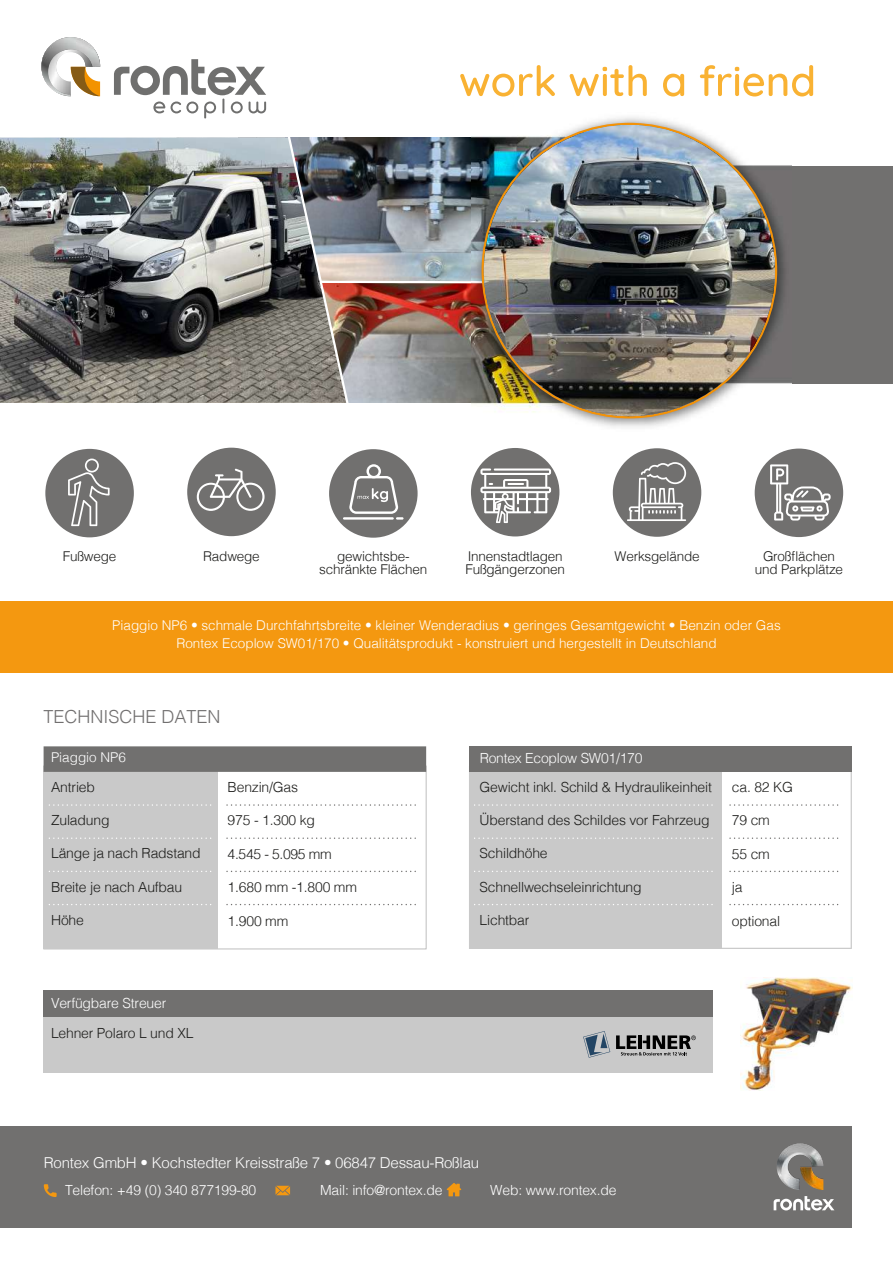
<style>
.page{position:relative;width:893px;height:1263px;background:#fff}
.page>*{position:absolute;margin:0;border:0;box-sizing:border-box;transform-origin:0 0}
.t1{font:300 18px "Helvetica";color:#716f6f}
.t2{font:300 15px "Helvetica";letter-spacing:-.015em;color:#fff}
.t3{font:300 13.95px "Helvetica";letter-spacing:-.015em;color:#1d1d1b}
.t4{font:300 13.95px "Helvetica";letter-spacing:-.015em;color:#fff}
.t5{font:300 13.5px/18px "Helvetica";color:#fff;text-align:center}
.t6{font:300 13.5px/13.5px "Helvetica";letter-spacing:-.015em;color:#1d1d1b;text-align:center}
</style>
<div class="page">
<div style="left:44px;top:772px;width:174px;height:177px;background:#c9c9c9"></div>
<div style="left:43px;top:765px;width:384px;height:184px;border:1px solid #c9c9c9"></div>
<svg style="left:227px;top:804px;width:189px;height:2px"></svg>
<svg style="left:227px;top:837px;width:189px;height:2px"></svg>
<svg style="left:227px;top:871px;width:189px;height:1px"></svg>
<svg style="left:227px;top:904px;width:189px;height:1px"></svg>
<svg style="left:49px;top:804px;width:162px;height:2px"></svg>
<svg style="left:49px;top:837px;width:162px;height:2px"></svg>
<svg style="left:49px;top:871px;width:163px;height:1px"></svg>
<svg style="left:49px;top:904px;width:163px;height:1px"></svg>
<svg style="left:44px;top:746px;width:382px;height:26px;background:#737271"></svg>
<svg style="left:721px;top:766px;width:131px;height:183px"></svg>
<div style="left:469px;top:772px;width:252px;height:177px;background:#c9c9c9"></div>
<svg style="left:730px;top:804px;width:112px;height:2px"></svg>
<svg style="left:730px;top:837px;width:112px;height:2px"></svg>
<svg style="left:730px;top:871px;width:112px;height:1px"></svg>
<svg style="left:730px;top:904px;width:112px;height:1px"></svg>
<svg style="left:478px;top:804px;width:235px;height:2px"></svg>
<svg style="left:478px;top:837px;width:235px;height:2px"></svg>
<svg style="left:475px;top:871px;width:238px;height:1px"></svg>
<svg style="left:475px;top:904px;width:238px;height:1px"></svg>
<div style="left:43px;top:1015px;width:670px;height:57px;background:#c9c9c9"></div>
<div style="left:44px;top:991px;width:669px;height:26px;background:#71706f"></div>
<div style="left:469px;top:746px;width:382px;height:26px;background:#71706f"></div>
<div style="left:0;top:601px;width:893px;height:71px;background:#f49810"></div>
<div style="left:45px;top:449px;width:89px;height:88px;background:#71706f;border-radius:50%"></div>
<svg style="left:68px;top:459px;width:42px;height:67px"></svg>
<div style="left:187px;top:448px;width:89px;height:88px;background:#71706f;border-radius:50%"></div>
<svg style="left:197px;top:468px;width:68px;height:43px"></svg>
<div style="left:329px;top:449px;width:89px;height:89px;background:#71706f;border-radius:50%"></div>
<hr style="left:343px;top:517px;width:51px;height:3px;background:#fff">
<svg style="left:349px;top:464px;width:55px;height:56px"></svg>
<div style="left:471px;top:448px;width:88px;height:88px;background:#71706f;border-radius:50%"></div>
<svg style="left:480px;top:468px;width:71px;height:55px"></svg>
<div style="left:613px;top:448px;width:88px;height:89px;background:#71706f;border-radius:50%"></div>
<svg style="left:627px;top:462px;width:59px;height:59px"></svg>
<div style="left:755px;top:449px;width:88px;height:88px;background:#71706f;border-radius:50%"></div>
<svg style="left:770px;top:464px;width:61px;height:56px"></svg>
<div style="left:0;top:166px;width:893px;height:217px;background:#71706f"></div>
<img style="left:350px;top:138px;width:122px;height:143px">
<img style="left:350px;top:283px;width:122px;height:120px">
<img style="left:0;top:138px;width:286px;height:265px">
<img style="left:740px;top:977px;width:113px;height:113px">
<svg style="left:583px;top:1031px;width:27px;height:27px"></svg>
<svg style="left:616px;top:1035px;width:80px;height:20px"></svg>
<img style="left:286px;top:137px;width:64px;height:266px">
<hr style="left:321px;top:281px;width:162px;height:2px;background:#fff">
<img style="left:472px;top:117px;width:319px;height:310px">
<svg style="left:482px;top:123px;width:295px;height:295px;background:#e08e17"></svg>
<img style="left:484px;top:125px;width:291px;height:291px;border-radius:50%">
<svg style="left:460px;top:65px;width:353px;height:31px"></svg>
<svg style="left:41px;top:37px;width:59px;height:60px"></svg>
<svg style="left:114px;top:59px;width:152px;height:59px"></svg>
<div style="left:0;top:1126px;width:852px;height:102px;background:#71706f"></div>
<svg style="left:447px;top:1183px;width:14px;height:13px"></svg>
<svg style="left:44px;top:1184px;width:13px;height:13px"></svg>
<svg style="left:275px;top:1186px;width:15px;height:9px"></svg>
<svg style="left:774px;top:1196px;width:60px;height:14px"></svg>
<img style="left:777px;top:1143px;width:46px;height:47px">
<p class="t6" style="left:63px;top:551px;width:55px">Fußwege</p>
<p class="t6" style="left:203px;top:551px;width:58px">Radwege</p>
<p class="t6" style="left:319px;top:551px;width:110px">gewichtsbe&shy;schränkte Flächen</p>
<p class="t6" style="left:465px;top:551px;width:101px;text-align:left">Innenstadtlagen<br>Fußgängerzonen</p>
<p class="t6" style="left:615px;top:551px;width:86px">Werksgelände</p>
<p class="t6" style="left:755px;top:551px;width:90px">Großflächen und Parkplätze</p>
<p class="t5" style="left:112px;top:618px;width:670px">Piaggio NP6 • schmale Durchfahrtsbreite • kleiner Wenderadius • geringes Gesamtgewicht • Benzin oder Gas<br>Rontex Ecoplow SW01/170 • Qualitätsprodukt - konstruiert und hergestellt in Deutschland</p>
<p class="t1" style="left:43px;top:710px;width:179px">TECHNISCHE DATEN</p>
<p class="t5" style="left:51px;top:750px;width:77px">Piaggio NP6</p>
<p class="t4" style="left:480px;top:753px;width:164px">Rontex Ecoplow SW01/170</p>
<p class="t3" style="left:51px;top:781px;width:45px">Antrieb</p>
<p class="t3" style="left:51px;top:815px;width:60px">Zuladung</p>
<p class="t3" style="left:51px;top:848px;width:151px">Länge ja nach Radstand</p>
<p class="t3" style="left:51px;top:882px;width:133px">Breite je nach Aufbau</p>
<p class="t3" style="left:51px;top:915px;width:34px">Höhe</p>
<p class="t3" style="left:228px;top:782px;width:72px">Benzin/Gas</p>
<p class="t3" style="left:228px;top:815px;width:89px">975 - 1.300 kg</p>
<p class="t3" style="left:228px;top:849px;width:106px">4.545 - 5.095 mm</p>
<p class="t3" style="left:228px;top:882px;width:131px">1.680 mm -1.800 mm</p>
<p class="t3" style="left:228px;top:916px;width:62px">1.900 mm</p>
<p class="t3" style="left:480px;top:781px;width:234px">Gewicht inkl. Schild &amp; Hydraulikeinheit</p>
<p class="t3" style="left:480px;top:815px;width:231px">Überstand des Schildes vor Fahrzeug</p>
<p class="t3" style="left:480px;top:848px;width:70px">Schildhöhe</p>
<p class="t3" style="left:480px;top:882px;width:164px">Schnellwechseleinrichtung</p>
<p class="t3" style="left:480px;top:915px;width:51px">Lichtbar</p>
<p class="t3" style="left:732px;top:782px;width:63px">ca. 82 KG</p>
<p class="t3" style="left:732px;top:815px;width:40px">79 cm</p>
<p class="t3" style="left:732px;top:849px;width:40px">55 cm</p>
<p class="t3" style="left:732px;top:882px;width:12px">ja</p>
<p class="t3" style="left:732px;top:916px;width:50px">optional</p>
<p class="t4" style="left:51px;top:998px;width:117px">Verfügbare Streuer</p>
<p class="t3" style="left:51px;top:1027px;width:144px">Lehner Polaro L und XL</p>
<p class="t2" style="left:44px;top:1157px;width:437px">Rontex GmbH • Kochstedter Kreisstraße 7 • 06847 Dessau-Roßlau</p>
<p class="t4" style="left:65px;top:1185px;width:193px">Telefon: +49 (0) 340 877199-80</p>
<p class="t4" style="left:320px;top:1185px;width:124px">Mail: info@rontex.de</p>
<p class="t4" style="left:490px;top:1185px;width:128px">Web: www.rontex.de</p>
</div>
